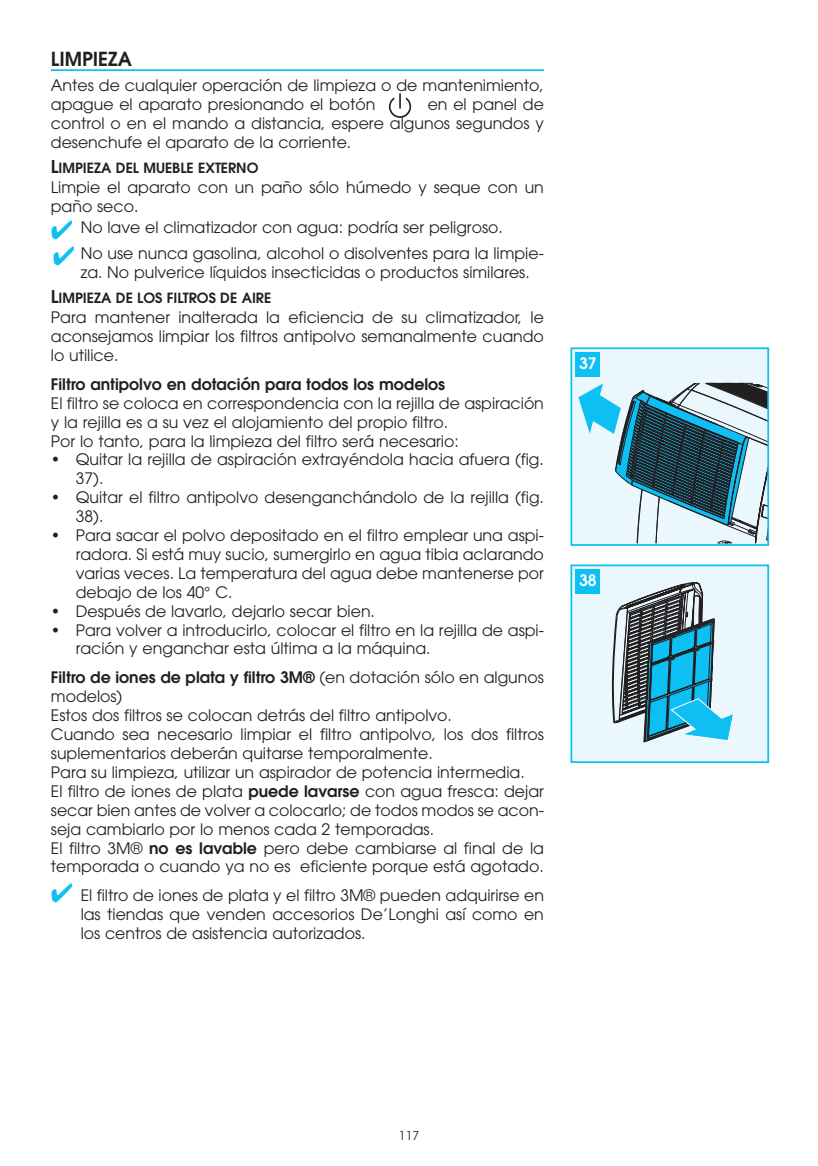
<style>
.page{position:relative;width:818px;height:1166px;background:#fff}
.page>*{position:absolute;margin:0;border:0;box-sizing:border-box;transform-origin:0 0}
.t1{font:600 19.25px "Avant Garde";color:#231f20}
.t2{font:15.75px/18.9px "Avant Garde";color:#231f20}
.t3{font:600 15.75px "Avant Garde";color:#231f20}
.t4{font:600 15.75px "Avant Garde";color:#fff}
.t5{font:600 14px "Avant Garde";color:#231f20}
.t6{font:12.25px "Avant Garde";color:#231f20}
.s1{font-size:17.5px}
.s2{font-weight:600}
</style>
<div class="page">
<hr style="left:51px;top:69px;width:492px;height:2px;background:#0dbff2">
<div style="left:571px;top:348px;width:197px;height:197px;background:#eaf7fd"></div>
<svg style="left:578px;top:383px;width:187px;height:160px"></svg>
<div style="left:570px;top:347px;width:198px;height:199px;border:2px solid #0dbff2"></div>
<div style="left:571px;top:565px;width:197px;height:197px;background:#eaf7fd"></div>
<svg style="left:612px;top:582px;width:121px;height:161px"></svg>
<div style="left:570px;top:564px;width:198px;height:199px;border:2px solid #0dbff2"></div>
<div style="left:575px;top:352px;width:25px;height:25px;background:#0dbff2"></div>
<div style="left:575px;top:569px;width:25px;height:25px;background:#0dbff2"></div>
<svg style="left:389px;top:93px;width:22px;height:25px"></svg>
<p class="t1" style="left:51px;top:51px;width:83px">LIMPIEZA</p>
<p class="t2" style="left:51px;top:77px;width:494px">Antes de cualquier operación de limpieza o de mantenimiento, apague el aparato presionando el botón</p>
<p class="t2" style="left:51px;top:96px;width:494px;text-align:justify;text-indent:377px">en el panel de control o en el mando a distancia, espere algunos segundos y desenchufe el aparato de la corriente.</p>
<p class="t5" style="left:51px;top:163px;width:209px"><span class="s1">L</span>IMPIEZA DEL MUEBLE EXTERNO</p>
<p class="t2" style="left:51px;top:179px;width:494px">Limpie el aparato con un paño sólo húmedo y seque con un paño seco.</p>
<p class="t2" style="left:81px;top:215px;width:464px;line-height:26.4px">No lave el climatizador con agua: podría ser peligroso.<br>No use nunca gasolina, alcohol o disolventes para la limpie-</p>
<p class="t2" style="left:81px;top:264px;width:450px">za. No pulverice líquidos insecticidas o productos similares.</p>
<p class="t5" style="left:51px;top:293px;width:222px"><span class="s1">L</span>IMPIEZA DE LOS FILTROS DE AIRE</p>
<p class="t2" style="left:51px;top:309px;width:494px;text-align:justify">Para mantener inalterada la eficiencia de su climatizador, le aconsejamos limpiar los filtros antipolvo semanalmente cuando lo utilice.</p>
<p class="t3" style="left:51px;top:378px;width:395px">Filtro antipolvo en dotación para todos los modelos</p>
<p class="t2" style="left:51px;top:395px;width:494px">El filtro se coloca en correspondencia con la rejilla de aspiración y la rejilla es a su vez el alojamiento del propio filtro.<br>Por lo tanto, para la limpieza del filtro será necesario:</p>
<p class="t2" style="left:76px;top:451px;width:469px;text-indent:-25px">• Quitar la rejilla de aspiración extrayéndola hacia afuera (fig.<br>37).</p>
<p class="t2" style="left:76px;top:489px;width:469px;text-indent:-25px">• Quitar el filtro antipolvo desenganchándolo de la rejilla (fig.<br>38).</p>
<p class="t2" style="left:76px;top:527px;width:469px;text-align:justify;text-indent:-25px">• Para sacar el polvo depositado en el filtro emplear una aspi&shy;radora. Si está muy sucio, sumergirlo en agua tibia aclarando varias veces. La temperatura del agua debe mantenerse por debajo de los 40° C.</p>
<p class="t2" style="left:51px;top:603px;width:325px">• Después de lavarlo, dejarlo secar bien.</p>
<p class="t2" style="left:76px;top:622px;width:469px;text-indent:-25px">• Para volver a introducirlo, colocar el filtro en la rejilla de aspi&shy;ración y enganchar esta última a la máquina.</p>
<p class="t2" style="left:51px;top:669px;width:494px"><span class="s2">Filtro de iones de plata y filtro 3M®</span> (en dotación sólo en algunos modelos)<br>Estos dos filtros se colocan detrás del filtro antipolvo.<br>Cuando sea necesario limpiar el filtro antipolvo, los dos filtros suplementarios deberán quitarse temporalmente.<br>Para su limpieza, utilizar un aspirador de potencia intermedia.<br>El filtro de iones de plata <span class="s2">puede lavarse</span> con agua fresca: dejar secar bien antes de volver a colocarlo; de todos modos se acon&shy;seja cambiarlo por lo menos cada 2 temporadas.<br>El filtro 3M® <span class="s2">no es lavable</span> pero debe cambiarse al final de la temporada o cuando ya no es eficiente porque está agotado.</p>
<p class="t2" style="left:81px;top:887px;width:464px;text-align:justify">El filtro de iones de plata y el filtro 3M® pueden adquirirse en las tiendas que venden accesorios De’Longhi así como en los centros de asistencia autorizados.</p>
<p class="t4" style="left:579px;top:357px;width:19px">37</p>
<p class="t4" style="left:579px;top:574px;width:19px">38</p>
<p class="t6" style="left:399px;top:1130px;width:22px">117</p>
</div>
